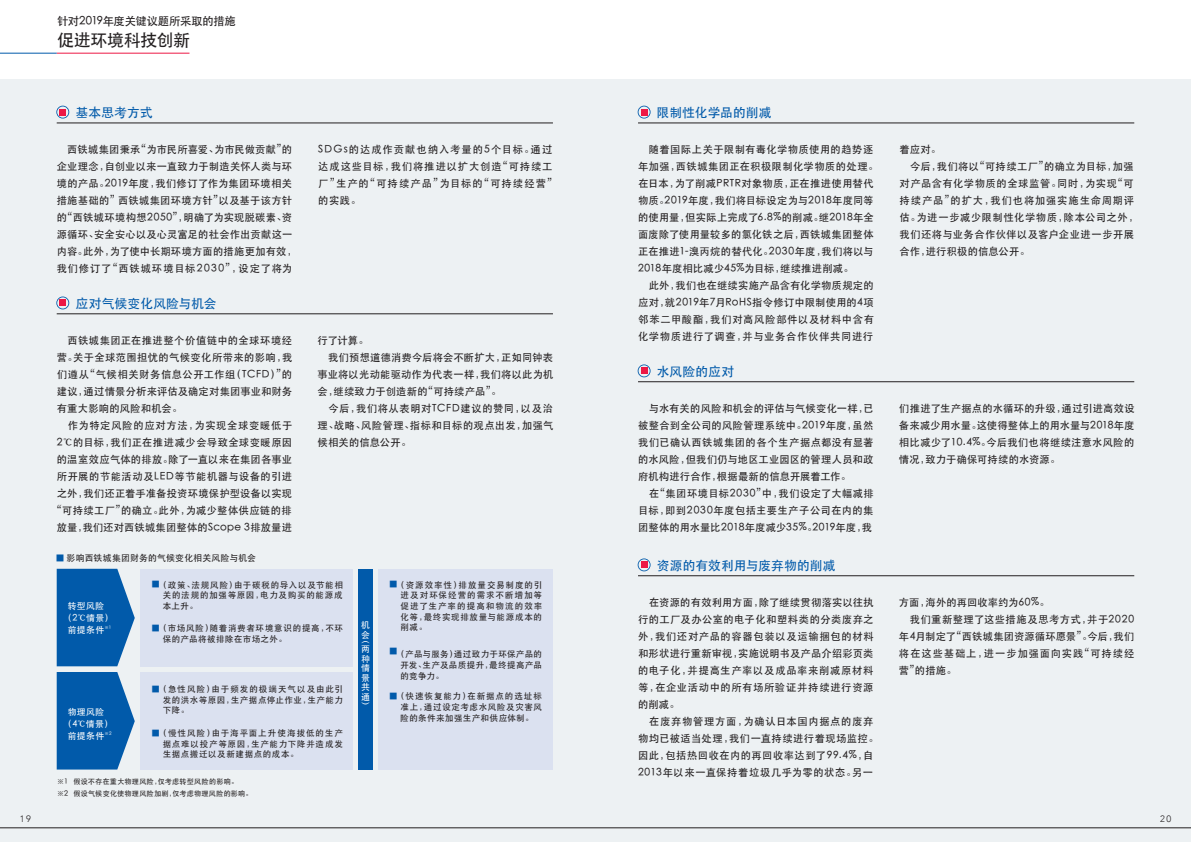
<style>
.page{position:relative;width:1191px;height:842px;background:#fff}
.page>*{position:absolute;margin:0;border:0;box-sizing:border-box;transform-origin:0 0}
.t1{font:500 17px "ST Heiti SC";letter-spacing:-.02em;color:#231f20}
.t2{font:500 12.8px "ST Heiti SC";letter-spacing:.005em;color:#015aaa}
.t3{font:500 11.3px "ST Heiti SC";letter-spacing:-.025em;color:#231f20}
.t4{font:500 10.3px/17px "ST Heiti SC";letter-spacing:.035em;color:#231f20}
.t5{font:500 10.3px/17px "ST Heiti SC";letter-spacing:.055em;color:#231f20;text-align:center}
.t6{font:500 10.3px/17px "ST Heiti SC";letter-spacing:.095em;color:#231f20}
.t7{font:500 10.3px "ST Heiti SC";letter-spacing:.065em;color:#231f20}
.t8{font:500 10.3px "ST Heiti SC";letter-spacing:.015em;color:#231f20}
.t9{font:300 9.2px "Avenir";color:#231f20}
.t10{font:500 8.9px/9.5px "ST Heiti SC";letter-spacing:.04em;color:#fff;text-align:center}
.t11{font:500 8.9px "ST Heiti SC";letter-spacing:.02em;color:#231f20}
.t12{font:500 8.5px/10.6px "ST Heiti SC";letter-spacing:.08em;color:#231f20;text-align:justify}
.t13{font:500 7.1px/12.3px "ST Heiti SC";letter-spacing:.035em;color:#231f20}
.s1{font-family:"UD Shin Go Pro";font-size:8px;color:#015aaa}
.s2{font-family:"UD Shin Go Pro";font-weight:300;font-size:7.8px;color:#015aaa}
</style>
<div class="page">
<div style="left:0;top:79px;width:1191px;height:763px;background:#edf1f3"></div>
<hr style="left:0;top:828px;width:1191px;height:1px;background:#231f20">
<div style="left:358px;top:569px;width:14px;height:200px;background:#015aaa"></div>
<hr style="left:57px;top:53px;width:132px;height:1px;background:#ed1845">
<hr style="left:0;top:53px;width:57px;height:1px;background:#015aaa">
<svg style="left:57px;top:569px;width:78px;height:97px;background:#1b6bb2"></svg>
<div style="left:140px;top:569px;width:213px;height:97px;background:#dbe1f0"></div>
<svg style="left:56px;top:106px;width:13px;height:13px"></svg>
<hr style="left:57px;top:123px;width:496px;height:1px;background:#231f20">
<svg style="left:637px;top:106px;width:13px;height:13px"></svg>
<svg style="left:637px;top:364px;width:13px;height:13px"></svg>
<svg style="left:637px;top:558px;width:13px;height:13px"></svg>
<hr style="left:638px;top:123px;width:496px;height:1px;background:#231f20">
<hr style="left:638px;top:382px;width:496px;height:1px;background:#231f20">
<hr style="left:638px;top:576px;width:496px;height:1px;background:#231f20">
<svg style="left:56px;top:296px;width:13px;height:13px"></svg>
<hr style="left:57px;top:314px;width:496px;height:1px;background:#231f20">
<div style="left:378px;top:569px;width:175px;height:200px;background:#dbe1f0"></div>
<div style="left:140px;top:672px;width:213px;height:97px;background:#dbe1f0"></div>
<svg style="left:57px;top:672px;width:78px;height:97px;background:#1b6bb2"></svg>
<p class="t3" style="left:57px;top:15px;width:180px">针对2019年度关键议题所采取的措施</p>
<h1 class="t1" style="left:57px;top:31px;width:135px">促进环境科技创新</h1>
<p class="t2" style="left:76px;top:105px;width:79px">基本思考方式</p>
<p class="t4" style="left:57px;top:140px;width:242px">　西铁城集团秉承“为市民所喜爱、为市民做贡献”的企业理念，自创业以来一直致力于制造关怀人类与环境的产品。2019年度，我们修订了作为集团环境相关措施基础的”西铁城集团环境方针”以及基于该方针的“西铁城环境构想2050”，明确了为实现脱碳素、资源循环、安全安心以及心灵富足的社会作出贡献这一内容。此外，为了使中长期环境方面的措施更加有效，我们修订了“西铁城环境目标2030”，设定了将为</p>
<p class="t6" style="left:318px;top:140px;width:241px">SDGs的达成作贡献也纳入考量的5个目标。通过达成这些目标，我们将推进以扩大创造“可持续工厂”生产的“可持续产品”为目标的“可持续经营”的实践。</p>
<p class="t2" style="left:76px;top:296px;width:142px">应对气候变化风险与机会</p>
<p class="t4" style="left:57px;top:331px;width:237px">　西铁城集团正在推进整个价值链中的全球环境经</p>
<p class="t4" style="left:57px;top:348px;width:237px">营。关于全球范围担忧的气候变化所带来的影响，我</p>
<p class="t7" style="left:57px;top:368px;width:237px">们遵从“气候相关财务信息公开工作组（TCFD）”的</p>
<p class="t4" style="left:57px;top:382px;width:237px">建议，通过情景分析来评估及确定对集团事业和财务</p>
<p class="t4" style="left:57px;top:399px;width:127px">有重大影响的风险和机会。</p>
<p class="t7" style="left:57px;top:419px;width:237px">　作为特定风险的应对方法，为实现全球变暖低于</p>
<p class="t4" style="left:57px;top:433px;width:237px">2℃的目标，我们正在推进减少会导致全球变暖原因</p>
<p class="t4" style="left:57px;top:450px;width:237px">的温室效应气体的排放。除了一直以来在集团各事业</p>
<p class="t5" style="left:57px;top:467px;width:237px">所开展的节能活动及LED等节能机器与设备的引进</p>
<p class="t8" style="left:57px;top:487px;width:237px">之外，我们还正着手准备投资环境保护型设备以实现</p>
<p class="t4" style="left:52px;top:501px;width:242px">“可持续工厂”的确立。此外，为减少整体供应链的排</p>
<p class="t4" style="left:57px;top:518px;width:237px">放量，我们还对西铁城集团整体的Scope 3排放量进</p>
<p class="t4" style="left:317px;top:331px;width:237px">行了计算。<br>　我们预想道德消费今后将会不断扩大，正如同钟表事业将以光动能驱动作为代表一样，我们将以此为机会，继续致力于创造新的“可持续产品”。<br>　今后，我们将从表明对TCFD建议的赞同，以及治理、战略、风险管理、指标和目标的观点出发，加强气候相关的信息公开。</p>
<p class="t11" style="left:56px;top:553px;width:201px"><span class="s1">■</span> 影响西铁城集团财务的气候变化相关风险与机会</p>
<p class="t10" style="left:63px;top:600px;width:51px;line-height:12px">转型风险（2℃情景）前提条件<sup>※1</sup></p>
<p class="t12" style="left:163px;top:579px;width:182px;text-indent:-11px"><span class="s2">■</span>（政策、法规风险）由于碳税的导入以及节能相关的法规的加强等原因，电力及购买的能源成本上升。</p>
<p class="t12" style="left:400px;top:579px;width:143px;text-indent:-11px"><span class="s2">■</span>（资源效率性）排放量交易制度的引进及对环保经营的需求不断增加等促进了生产率的提高和物流的效率化等，最终实现排放量与能源成本的削减。</p>
<p class="t12" style="left:400px;top:649px;width:143px;text-indent:-11px"><sup>■</sup>（产品与服务）通过致力于环保产品的开发、生产及品质提升，最终提高产品的竞争力。</p>
<p class="t12" style="left:400px;top:691px;width:143px;text-indent:-11px"><span class="s2">■</span>（快速恢复能力）在新据点的选址标准上，通过设定考虑水风险及灾害风险的条件来加强生产和供应体制。</p>
<p class="t10" style="left:361px;top:620px;width:10px;text-align:left">机会</p>
<p class="t10" style="left:361px;top:634px;width:10px;text-align:justify">︵两种情景共通︶</p>
<p class="t12" style="left:163px;top:623px;width:182px;text-indent:-11px"><span class="s2">■</span>（市场风险）随着消费者环境意识的提高，不环保的产品将被排除在市场之外。</p>
<p class="t12" style="left:163px;top:683px;width:182px;text-indent:-11px"><span class="s2">■</span>（急性风险）由于频发的极端天气以及由此引发的洪水等原因，生产据点停止作业，生产能力下降。</p>
<p class="t12" style="left:163px;top:727px;width:182px;text-indent:-11px"><span class="s2">■</span>（慢性风险）由于海平面上升使海拔低的生产据点难以投产等原因，生产能力下降并造成发生据点搬迁以及新建据点的成本。</p>
<p class="t10" style="left:63px;top:705px;width:51px;line-height:12px">物理风险（4℃情景）前提条件<sup>※2</sup></p>
<p class="t13" style="left:57px;top:775px;width:197px">※1 假设不存在重大物理风险，仅考虑转型风险的影响。<br>※2 假设气候变化使物理风险加剧，仅考虑物理风险的影响。</p>
<p class="t2" style="left:657px;top:105px;width:116px">限制性化学品的削减</p>
<p class="t4" style="left:638px;top:140px;width:242px">　随着国际上关于限制有毒化学物质使用的趋势逐年加强，西铁城集团正在积极限制化学物质的处理。在日本，为了削减PRTR对象物质，正在推进使用替代物质。2019年度，我们将目标设定为与2018年度同等的使用量，但实际上完成了6.8%的削减。继2018年全面废除了使用量较多的氯化铁之后，西铁城集团整体正在推进1-溴丙烷的替代化。2030年度，我们将以与<br>2018年度相比减少45%为目标，继续推进削减。<br>　此外，我们也在继续实施产品含有化学物质规定的应对，就2019年7月RoHS指令修订中限制使用的4项邻苯二甲酸酯，我们对高风险部件以及材料中含有化学物质进行了调查，并与业务合作伙伴共同进行</p>
<p class="t4" style="left:899px;top:140px;width:241px">着应对。<br>　今后，我们将以“可持续工厂”的确立为目标，加强对产品含有化学物质的全球监管。同时，为实现“可持续产品”的扩大，我们也将加强实施生命周期评估。为进一步减少限制性化学物质，除本公司之外，我们还将与业务合作伙伴以及客户企业进一步开展合作，进行积极的信息公开。</p>
<p class="t2" style="left:657px;top:364px;width:79px">水风险的应对</p>
<p class="t4" style="left:638px;top:399px;width:237px">　与水有关的风险和机会的评估与气候变化一样，已被整合到全公司的风险管理系统中。2019年度，虽然我们已确认西铁城集团的各个生产据点都没有显著的水风险，但我们仍与地区工业园区的管理人员和政府机构进行合作，根据最新的信息开展着工作。<br>　在“集团环境目标2030”中，我们设定了大幅减排目标，即到2030年度包括主要生产子公司在内的集团整体的用水量比2018年度减少35%。2019年度，我</p>
<p class="t4" style="left:899px;top:399px;width:237px;text-align:justify">们推进了生产据点的水循环的升级，通过引进高效设备来减少用水量。这使得整体上的用水量与2018年度相比减少了10.4%。今后我们也将继续注意水风险的情况，致力于确保可持续的水资源。</p>
<p class="t2" style="left:657px;top:558px;width:180px">资源的有效利用与废弃物的削减</p>
<p class="t4" style="left:638px;top:593px;width:237px;text-align:justify">　在资源的有效利用方面，除了继续贯彻落实以往执行的工厂及办公室的电子化和塑料类的分类废弃之外，我们还对产品的容器包装以及运输捆包的材料和形状进行重新审视，实施说明书及产品介绍彩页类的电子化，并提高生产率以及成品率来削减原材料等，在企业活动中的所有场所验证并持续进行资源的削减。</p>
<p class="t5" style="left:638px;top:712px;width:242px">在废弃物管理方面，为确认日本国内据点的废弃<br>物均已被适当处理，我们一直持续进行着现场监控。因此，包括热回收在内的再回收率达到了99.4%，自<br>2013年以来一直保持着垃圾几乎为零的状态。另一</p>
<p class="t4" style="left:899px;top:593px;width:237px">方面，海外的再回收率约为60%。<br>　我们重新整理了这些措施及思考方式，并于2020年4月制定了“西铁城集团资源循环愿景”。今后，我们将在这些基础上，进一步加强面向实践“可持续经营”的措施。</p>
<p class="t9" style="left:20px;top:813px;width:12px">19</p>
<p class="t9" style="left:1160px;top:813px;width:12px">20</p>
</div>
